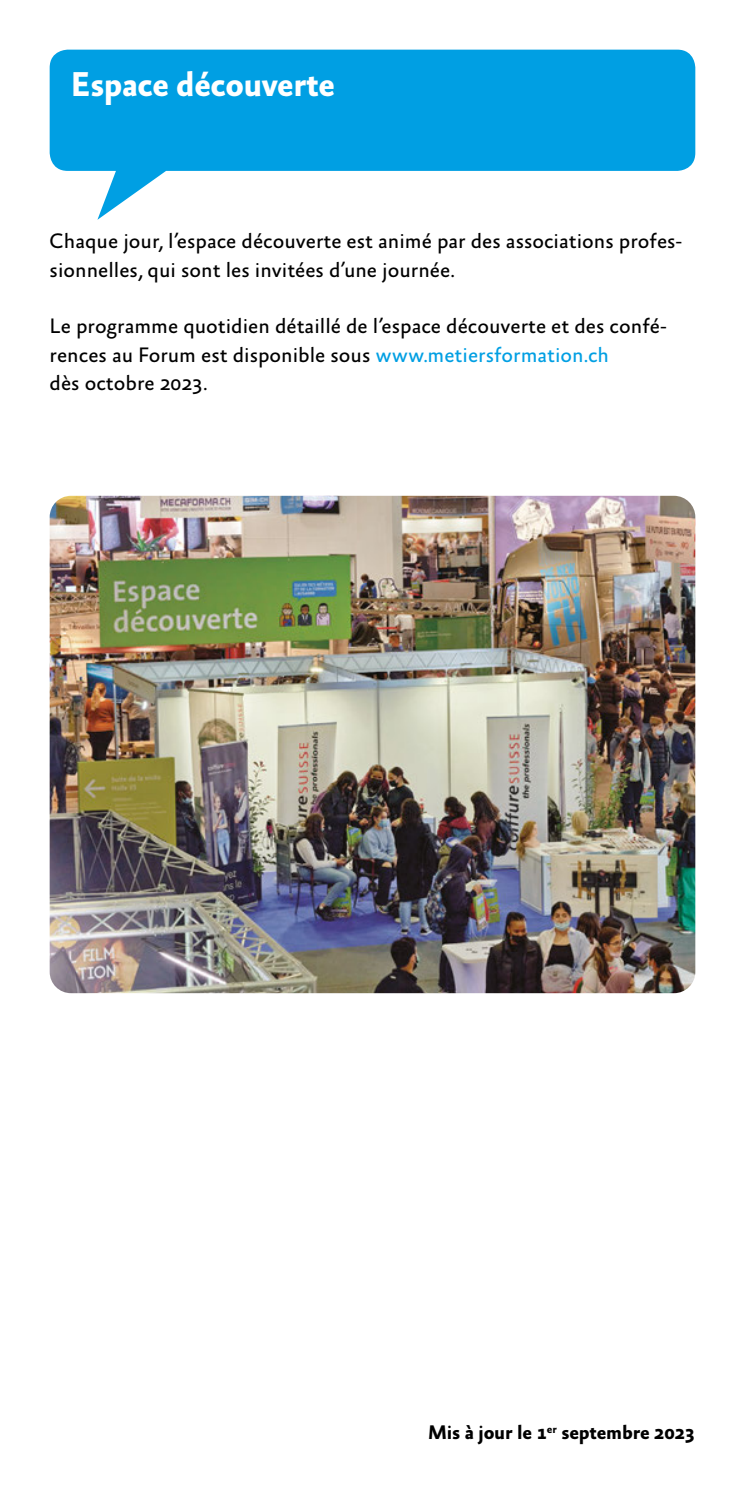
<style>
.page{position:relative;width:745px;height:1489px;background:#fff}
.page>*{position:absolute;margin:0;border:0;box-sizing:border-box;transform-origin:0 0}
.t1{font:700 35px "Absara Sans OT";letter-spacing:-.015em;color:#fff}
.t2{font:21.25px/28.2px "Absara Sans OT";color:#000}
.t3{font:700 20px "Absara Sans OT";letter-spacing:-.01em;color:#000}
.s1{color:#009fe3}
</style>
<div class="page">
<svg style="left:50px;top:50px;width:644px;height:170px;fill:#009fe3"></svg>
<img style="left:50px;top:496px;width:644px;height:497px">
<h1 class="t1" style="left:71px;top:65px;width:265px">Espace découverte</h1>
<p class="t2" style="left:50px;top:228px;width:633px">Chaque jour, l’espace découverte est animé par des associations profes&shy;sionnelles, qui sont les invitées d’une journée.</p>
<p class="t2" style="left:50px;top:313px;width:618px">Le programme quotidien détaillé de l’espace découverte et des confé&shy;rences au Forum est disponible sous <span class="s1">www.metiersformation.ch<br></span>dès octobre 2023.</p>
<p class="t3" style="left:428px;top:1421px;width:268px">Mis à jour le 1<sup>er</sup> septembre 2023</p>
</div>
